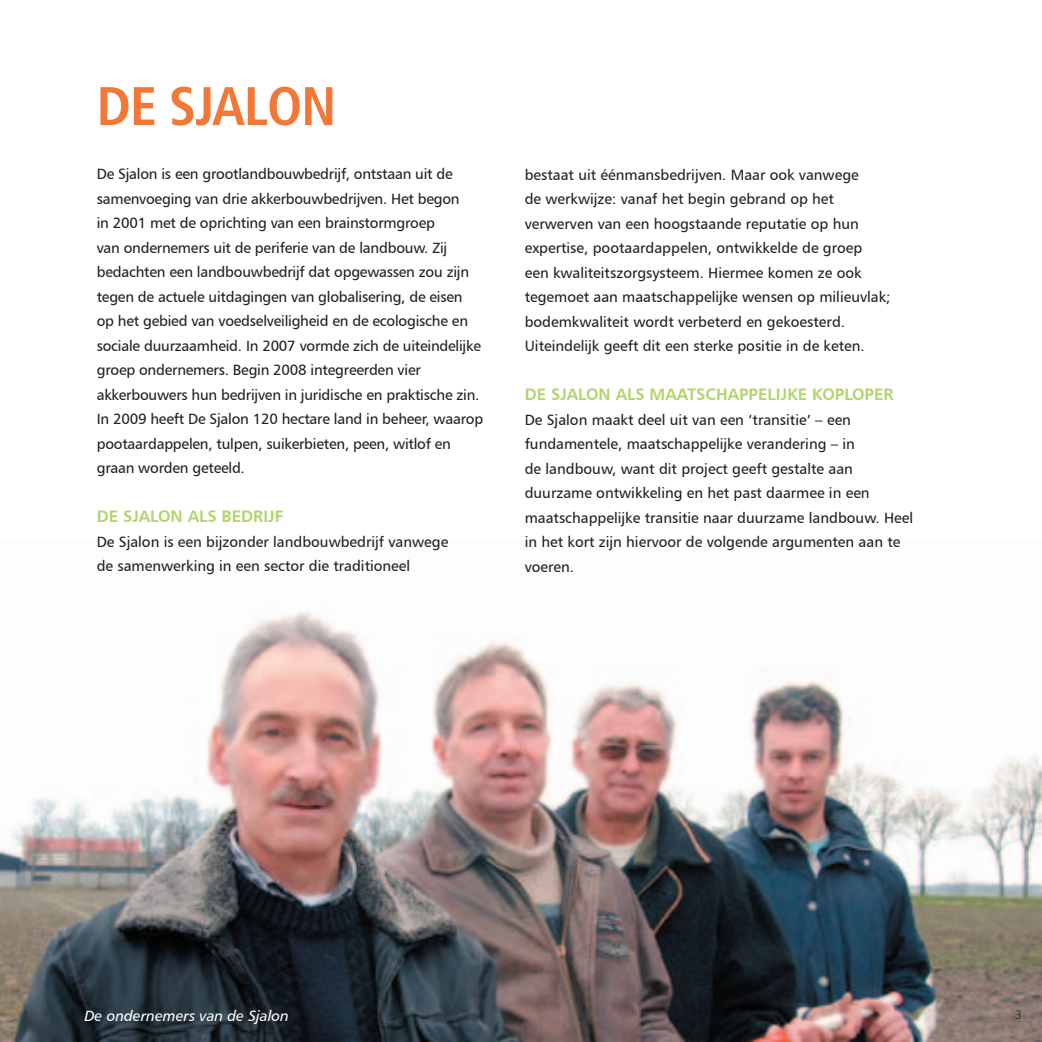
<style>
.page{position:relative;width:1042px;height:1042px;background:#fff}
.page>*{position:absolute;margin:0;border:0;box-sizing:border-box;transform-origin:0 0}
.t1{font:700 condensed 54.25px "Frutiger";letter-spacing:-.02em;color:#f37736}
.t2{font:16.62px "Humanist 777 BT Bold B";color:#b1d46d}
.t3{font:14.88px/24.5px "Humanist 777 BT Roman B";color:#231f20}
.t4{font:14.88px "Humanist 777 BT Italic B";color:#fff}
.t5{font:300 condensed 12.25px "Frutiger";color:#231f20}
</style>
<div class="page">
<img style="left:0;top:611px;width:1042px;height:431px">
<h1 class="t1" style="left:97px;top:74px;width:241px">DE SJALON</h1>
<p class="t3" style="left:97px;top:161px;width:388px">De Sjalon is een grootlandbouwbedrijf, ontstaan uit de samenvoeging van drie akkerbouwbedrijven. Het begon<br>in 2001 met de oprichting van een brainstormgroep<br>van ondernemers uit de periferie van de landbouw. Zij bedachten een landbouwbedrijf dat opgewassen zou zijn tegen de actuele uitdagingen van globalisering, de eisen op het gebied van voedselveiligheid en de ecologische en sociale duurzaamheid. In 2007 vormde zich de uiteindelijke groep ondernemers. Begin 2008 integreerden vier akkerbouwers hun bedrijven in juridische en praktische zin.<br>In 2009 heeft De Sjalon 120 hectare land in beheer, waarop pootaardappelen, tulpen, suikerbieten, peen, witlof en graan worden geteeld.</p>
<p class="t2" style="left:97px;top:506px;width:188px">DE SJALON ALS BEDRIJF</p>
<p class="t3" style="left:97px;top:529px;width:353px">De Sjalon is een bijzonder landbouwbedrijf vanwege de samenwerking in een sector die traditioneel</p>
<p class="t3" style="left:525px;top:162px;width:367px">bestaat uit éénmansbedrijven. Maar ook vanwege<br>de werkwijze: vanaf het begin gebrand op het verwerven van een hoogstaande reputatie op hun expertise, pootaardappelen, ontwikkelde de groep<br>een kwaliteitszorgsysteem. Hiermee komen ze ook tegemoet aan maatschappelijke wensen op milieuvlak; bodemkwaliteit wordt verbeterd en gekoesterd.<br>Uiteindelijk geeft dit een sterke positie in de keten.</p>
<p class="t2" style="left:525px;top:384px;width:370px">DE SJALON ALS MAATSCHAPPELIJKE KOPLOPER</p>
<p class="t3" style="left:525px;top:407px;width:390px">De Sjalon maakt deel uit van een ‘transitie’ – een fundamentele, maatschappelijke verandering – in<br>de landbouw, want dit project geeft gestalte aan duurzame ontwikkeling en het past daarmee in een maatschappelijke transitie naar duurzame landbouw. Heel in het kort zijn hiervoor de volgende argumenten aan te voeren.</p>
<p class="t4" style="left:84px;top:1007px;width:206px">De ondernemers van de Sjalon</p>
<p class="t5" style="left:1015px;top:1008px;width:7px">3</p>
</div>
